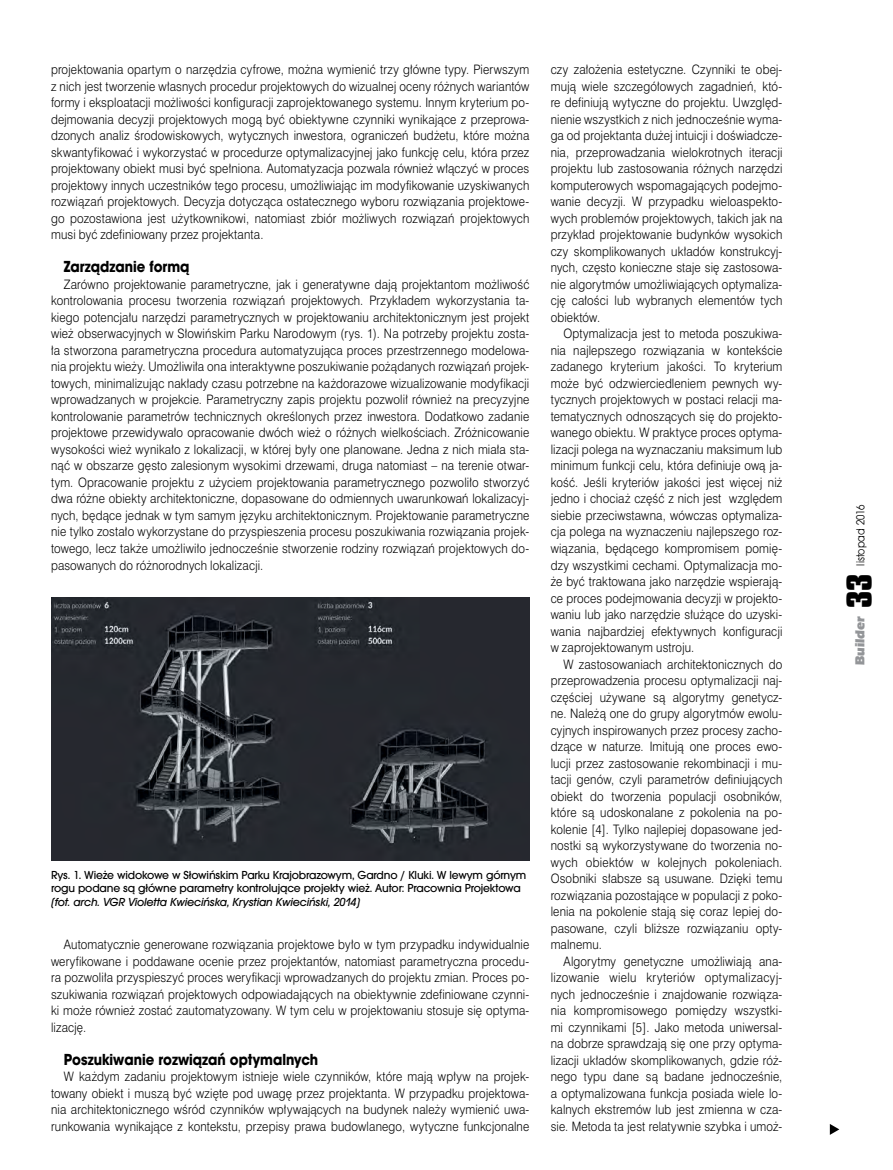
<style>
.page{position:relative;width:893px;height:1170px;background:#fff}
.page>*{position:absolute;margin:0;border:0;box-sizing:border-box;transform-origin:0 0}
.t1{font:700 30px "Compacta PL";color:#000;scale:1.2 1}
.t2{font:700 16.5px "Avant Gar Got Itc TEE";color:#000;scale:.9 1}
.t3{font:13.5px "Eras Itc PEE Ultr";letter-spacing:.02em;color:#939598;scale:.96 1}
.t4{font:12px/16.5px "Swis 721 Lt PL";letter-spacing:.015em;color:#000;text-align:justify;scale:.91 1}
.t5{font:500 12px/13.5px "Avant Gar Got Itc TEE";letter-spacing:-.015em;color:#000}
.t6{font:12px "Avant Gar Got Itc TEE Medi Obli";letter-spacing:-.015em;color:#000}
.t7{font:12px "Avant Gar Got Itc TEE";color:#000;scale:.9 1}
</style>
<div class="page">
<svg style="left:830px;top:1124px;width:9px;height:10px"></svg>
<img style="left:51px;top:598px;width:478px;height:262px">
<p class="t4" style="left:51px;top:61px;width:527px">projektowania opartym o narzędzia cyfrowe, można wymienić trzy główne typy. Pierwszym z nich jest tworzenie własnych procedur projektowych do wizualnej oceny różnych wariantów formy i eksploatacji możliwości konfiguracji zaprojektowanego systemu. Innym kryterium po&shy;dejmowania decyzji projektowych mogą być obiektywne czynniki wynikające z przeprowa&shy;dzonych analiz środowiskowych, wytycznych inwestora, ograniczeń budżetu, które można skwantyfikować i wykorzystać w procedurze optymalizacyjnej jako funkcję celu, która przez projektowany obiekt musi być spełniona. Automatyzacja pozwala również włączyć w proces projektowy innych uczestników tego procesu, umożliwiając im modyfikowanie uzyskiwanych rozwiązań projektowych. Decyzja dotycząca ostatecznego wyboru rozwiązania projektowe&shy;go pozostawiona jest użytkownikowi, natomiast zbiór możliwych rozwiązań projektowych musi być zdefiniowany przez projektanta.</p>
<h2 class="t2" style="left:64px;top:257px;width:141px">Zarządzanie formą</h2>
<p class="t4" style="left:51px;top:276px;width:527px;text-indent:13px">Zarówno projektowanie parametryczne, jak i generatywne dają projektantom możliwość kontrolowania procesu tworzenia rozwiązań projektowych. Przykładem wykorzystania ta&shy;kiego potencjału narzędzi parametrycznych w projektowaniu architektonicznym jest projekt wież obserwacyjnych w Słowińskim Parku Narodowym (rys. 1). Na potrzeby projektu zosta&shy;ła stworzona parametryczna procedura automatyzująca proces przestrzennego modelowa&shy;nia projektu wieży. Umożliwiła ona interaktywne poszukiwanie pożądanych rozwiązań projek&shy;towych, minimalizując nakłady czasu potrzebne na każdorazowe wizualizowanie modyfikacji wprowadzanych w projekcie. Parametryczny zapis projektu pozwolił również na precyzyjne kontrolowanie parametrów technicznych określonych przez inwestora. Dodatkowo zadanie projektowe przewidywało opracowanie dwóch wież o różnych wielkościach. Zróżnicowanie wysokości wież wynikało z lokalizacji, w której były one planowane. Jedna z nich miała sta&shy;nąć w obszarze gęsto zalesionym wysokimi drzewami, druga natomiast – na terenie otwar&shy;tym. Opracowanie projektu z użyciem projektowania parametrycznego pozwoliło stworzyć dwa różne obiekty architektoniczne, dopasowane do odmiennych uwarunkowań lokalizacyj&shy;nych, będące jednak w tym samym języku architektonicznym. Projektowanie parametryczne nie tylko zostało wykorzystane do przyspieszenia procesu poszukiwania rozwiązania projek&shy;towego, lecz także umożliwiło jednocześnie stworzenie rodziny rozwiązań projektowych do&shy;pasowanych do różnorodnych lokalizacji.</p>
<p class="t5" style="left:51px;top:868px;width:477px">Rys. 1. Wieże widokowe w Słowińskim Parku Krajobrazowym, Gardno / Kluki. W lewym górnym rogu podane są główne parametry kontrolujące projekty wież. Autor: Pracownia Projektowa</p>
<p class="t6" style="left:51px;top:895px;width:311px">[fot. arch. VGR Violetta Kwiecińska, Krystian Kwieciński, 2014]</p>
<p class="t4" style="left:51px;top:936px;width:527px;text-indent:13px">Automatycznie generowane rozwiązania projektowe było w tym przypadku indywidualnie weryfikowane i poddawane ocenie przez projektantów, natomiast parametryczna procedu&shy;ra pozwoliła przyspieszyć proces weryfikacji wprowadzanych do projektu zmian. Proces po&shy;szukiwania rozwiązań projektowych odpowiadających na obiektywnie zdefiniowane czynni&shy;ki może również zostać zautomatyzowany. W tym celu w projektowaniu stosuje się optyma&shy;lizację.</p>
<h2 class="t2" style="left:64px;top:1049px;width:284px">Poszukiwanie rozwiązań optymalnych</h2>
<p class="t4" style="left:51px;top:1068px;width:527px;text-indent:13px">W każdym zadaniu projektowym istnieje wiele czynników, które mają wpływ na projek&shy;towany obiekt i muszą być wzięte pod uwagę przez projektanta. W przypadku projektowa&shy;nia architektonicznego wśród czynników wpływających na budynek należy wymienić uwa&shy;runkowania wynikające z kontekstu, przepisy prawa budowlanego, wytyczne funkcjonalne</p>
<p class="t4" style="left:551px;top:61px;width:256px">czy założenia estetyczne. Czynniki te obej&shy;mują wiele szczegółowych zagadnień, któ&shy;re definiują wytyczne do projektu. Uwzględ&shy;nienie wszystkich z nich jednocześnie wyma&shy;ga od projektanta dużej intuicji i doświadcze&shy;nia, przeprowadzania wielokrotnych iteracji projektu lub zastosowania różnych narzędzi komputerowych wspomagających podejmo&shy;wanie decyzji. W przypadku wieloaspekto&shy;wych problemów projektowych, takich jak na przykład projektowanie budynków wysokich czy skomplikowanych układów konstrukcyj&shy;nych, często konieczne staje się zastosowa&shy;nie algorytmów umożliwiających optymaliza&shy;cję całości lub wybranych elementów tych obiektów.</p>
<p class="t4" style="left:551px;top:325px;width:256px;text-indent:13px">Optymalizacja jest to metoda poszukiwa&shy;nia najlepszego rozwiązania w kontekście zadanego kryterium jakości. To kryterium może być odzwierciedleniem pewnych wy&shy;tycznych projektowych w postaci relacji ma&shy;tematycznych odnoszących się do projekto&shy;wanego obiektu. W praktyce proces optyma&shy;lizacji polega na wyznaczaniu maksimum lub minimum funkcji celu, która definiuje ową ja&shy;kość. Jeśli kryteriów jakości jest więcej niż jedno i chociaż część z nich jest względem siebie przeciwstawna, wówczas optymaliza&shy;cja polega na wyznaczeniu najlepszego roz&shy;wiązania, będącego kompromisem pomię&shy;dzy wszystkimi cechami. Optymalizacja mo&shy;że być traktowana jako narzędzie wspierają&shy;ce proces podejmowania decyzji w projekto&shy;waniu lub jako narzędzie służące do uzyski&shy;wania najbardziej efektywnych konfiguracji w zaprojektowanym ustroju.</p>
<p class="t4" style="left:551px;top:655px;width:256px;text-indent:13px">W zastosowaniach architektonicznych do przeprowadzenia procesu optymalizacji naj&shy;częściej używane są algorytmy genetycz&shy;ne. Należą one do grupy algorytmów ewolu&shy;cyjnych inspirowanych przez procesy zacho&shy;dzące w naturze. Imitują one proces ewo&shy;lucji przez zastosowanie rekombinacji i mu&shy;tacji genów, czyli parametrów definiujących obiekt do tworzenia populacji osobników, które są udoskonalane z pokolenia na po&shy;kolenie [4]. Tylko najlepiej dopasowane jed&shy;nostki są wykorzystywane do tworzenia no&shy;wych obiektów w kolejnych pokoleniach.<br>Osobniki słabsze są usuwane. Dzięki temu rozwiązania pozostające w populacji z poko&shy;lenia na pokolenie stają się coraz lepiej do&shy;pasowane, czyli bliższe rozwiązaniu opty&shy;malnemu.</p>
<p class="t4" style="left:551px;top:952px;width:256px;text-indent:13px">Algorytmy genetyczne umożliwiają ana&shy;lizowanie wielu kryteriów optymalizacyj&shy;nych jednocześnie i znajdowanie rozwiąza&shy;nia kompromisowego pomiędzy wszystki&shy;mi czynnikami [5]. Jako metoda uniwersal&shy;na dobrze sprawdzają się one przy optyma&shy;lizacji układów skomplikowanych, gdzie róż&shy;nego typu dane są badane jednocześnie, a optymalizowana funkcja posiada wiele lo&shy;kalnych ekstremów lub jest zmienna w cza&shy;sie. Metoda ta jest relatywnie szybka i umoż-</p>
<p class="t7" style="left:853px;top:565px;width:69px;rotate:-90deg">listopad 2016</p>
<h1 class="t1" style="left:841px;top:607px;width:30px;rotate:-90deg">33</h1>
<p class="t3" style="left:853px;top:665px;width:52px;rotate:-90deg">Builder</p>
</div>
